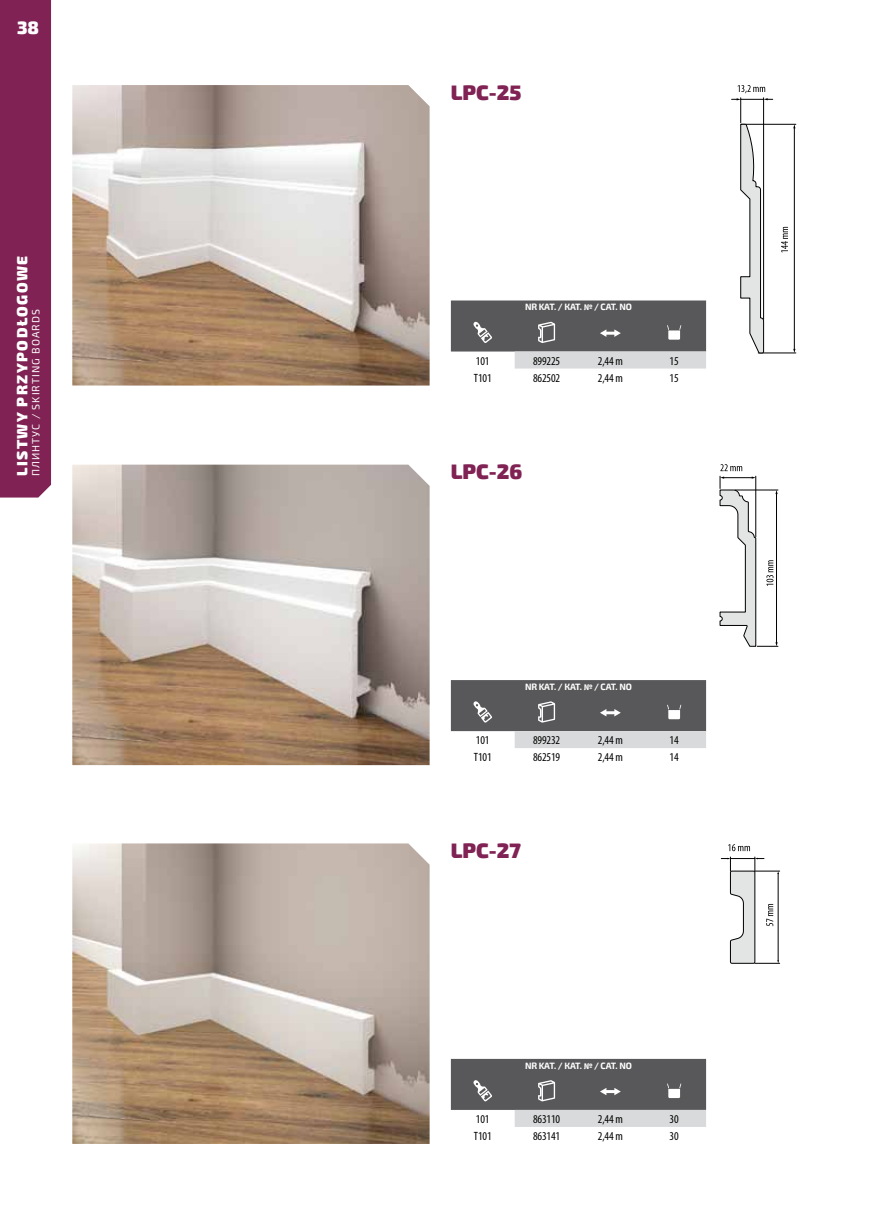
<style>
.page{position:relative;width:872px;height:1229px;background:#fff}
.page>*{position:absolute;margin:0;border:0;box-sizing:border-box;transform-origin:0 0}
.t1{font:900 21px "Exo 2";color:#802253}
.t2{font:900 18px "Exo 2";color:#fff}
.t3{font:900 15px "Exo 2";letter-spacing:.1em;color:#fff}
.t4{font:condensed 12px "Myriad Pro";letter-spacing:-.01em;color:#000}
.t5{font:10.5px "Exo 2";letter-spacing:.1em;color:#fff}
.t6{font:700 9px "Exo 2";letter-spacing:-.02em;color:#fff}
.s1{font-family:"Source Sans Pro"}
</style>
<div class="page">
<img style="left:72px;top:843px;width:357px;height:301px">
<svg style="left:728px;top:844px;width:22px;height:7px"></svg>
<svg style="left:721px;top:857px;width:58px;height:107px"></svg>
<svg style="left:451px;top:1059px;width:255px;height:68px;background:#7f7f80"></svg>
<img style="left:72px;top:465px;width:357px;height:300px">
<svg style="left:719px;top:464px;width:59px;height:183px"></svg>
<svg style="left:451px;top:680px;width:255px;height:68px;background:#7f7f80"></svg>
<img style="left:72px;top:85px;width:357px;height:301px">
<hr style="left:794px;top:128px;width:1px;height:222px;background:#000">
<hr style="left:758px;top:353px;width:38px;height:1px;background:#000">
<hr style="left:741px;top:124px;width:55px;height:1px;background:#000">
<svg style="left:731px;top:85px;width:41px;height:269px"></svg>
<svg style="left:781px;top:227px;width:7px;height:25px"></svg>
<svg style="left:451px;top:300px;width:255px;height:68px;background:#7f7f81"></svg>
<div style="left:0;top:0;width:51px;height:497px;background:#802253"></div>
<h2 class="t2" style="left:17px;top:16px;width:23px">38</h2>
<p class="t3" style="left:13px;top:476px;width:222px;rotate:-90deg">LISTWY PRZYPODŁOGOWE</p>
<p class="t5" style="left:30px;top:476px;width:169px;rotate:-90deg">ПЛИНТУС / SKIRTING BOARDS</p>
<h1 class="t1" style="left:451px;top:79px;width:72px">LPC-25</h1>
<p class="t6" style="left:525px;top:302px;width:108px">NR KAT. / КАТ. <span class="s1">№</span> / CAT. NO</p>
<p class="t4" style="left:476px;top:353px;width:15px">101</p>
<p class="t4" style="left:533px;top:353px;width:29px">899225</p>
<p class="t4" style="left:598px;top:353px;width:26px">2,44 m</p>
<p class="t4" style="left:669px;top:353px;width:11px">15</p>
<p class="t4" style="left:474px;top:370px;width:19px">T101</p>
<p class="t4" style="left:533px;top:370px;width:29px">862502</p>
<p class="t4" style="left:598px;top:370px;width:26px">2,44 m</p>
<p class="t4" style="left:669px;top:370px;width:11px">15</p>
<h1 class="t1" style="left:451px;top:459px;width:73px">LPC-26</h1>
<p class="t6" style="left:525px;top:681px;width:108px">NR KAT. / КАТ. <span class="s1">№</span> / CAT. NO</p>
<p class="t4" style="left:476px;top:733px;width:15px">101</p>
<p class="t4" style="left:533px;top:733px;width:29px">899232</p>
<p class="t4" style="left:598px;top:733px;width:26px">2,44 m</p>
<p class="t4" style="left:669px;top:733px;width:11px">14</p>
<p class="t4" style="left:474px;top:750px;width:19px">T101</p>
<p class="t4" style="left:533px;top:750px;width:29px">862519</p>
<p class="t4" style="left:598px;top:750px;width:26px">2,44 m</p>
<p class="t4" style="left:669px;top:750px;width:11px">14</p>
<h1 class="t1" style="left:451px;top:837px;width:71px">LPC-27</h1>
<p class="t6" style="left:525px;top:1060px;width:108px">NR KAT. / КАТ. <span class="s1">№</span> / CAT. NO</p>
<p class="t4" style="left:476px;top:1112px;width:15px">101</p>
<p class="t4" style="left:533px;top:1112px;width:29px">863110</p>
<p class="t4" style="left:598px;top:1112px;width:26px">2,44 m</p>
<p class="t4" style="left:669px;top:1112px;width:11px">30</p>
<p class="t4" style="left:474px;top:1129px;width:19px">T101</p>
<p class="t4" style="left:533px;top:1129px;width:29px">863141</p>
<p class="t4" style="left:598px;top:1129px;width:26px">2,44 m</p>
<p class="t4" style="left:669px;top:1129px;width:11px">30</p>
</div>
